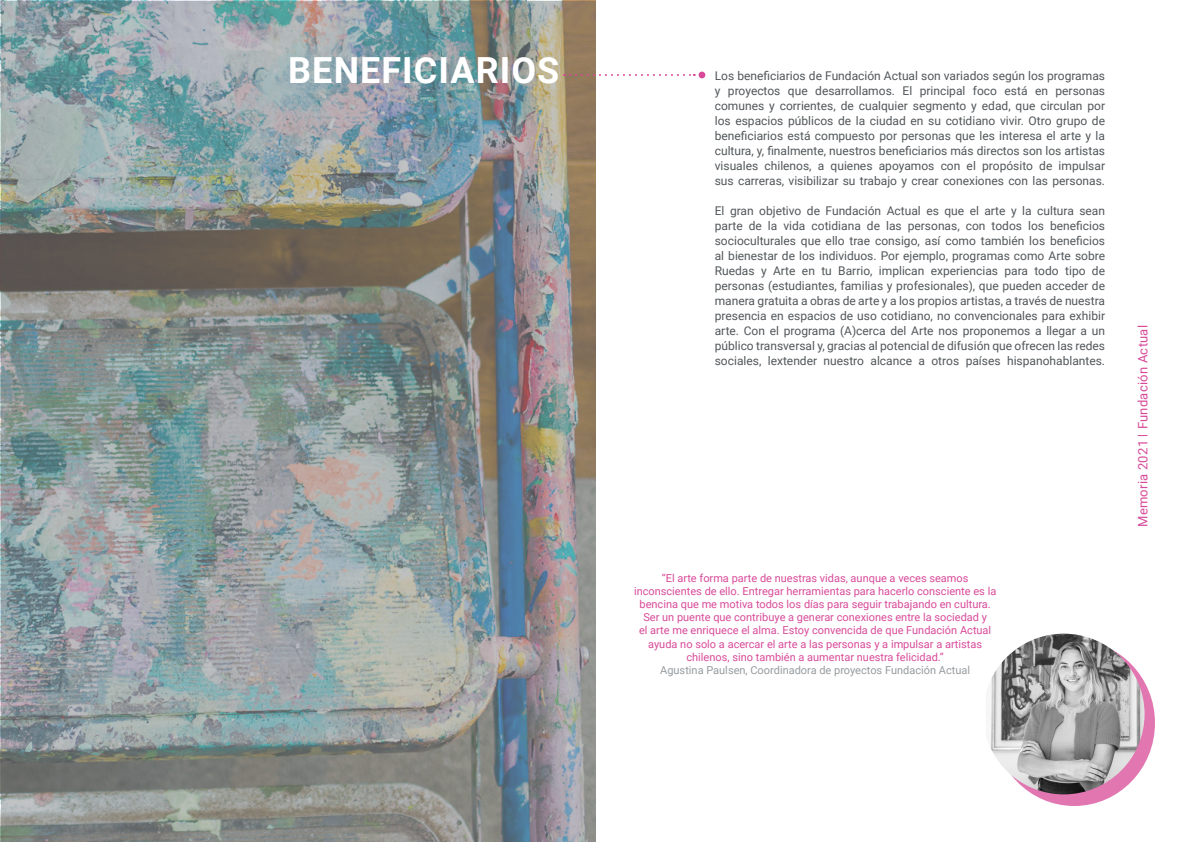
<style>
.page{position:relative;width:1191px;height:842px;background:#fff}
.page>*{position:absolute;margin:0;border:0;box-sizing:border-box;transform-origin:0 0}
.t1{font:700 36px "Roboto";letter-spacing:.03em;color:#fff}
.t2{font:13px "Roboto";letter-spacing:.02em;color:#d84a99}
.t3{font:12px/15px "Roboto";color:#515659;text-align:justify}
.t4{font:11px/13.2px "Roboto";color:#d84a99;text-align:center}
.t5{font:11px "Roboto";color:#969b9f}
</style>
<div class="page">
<div style="left:698px;top:72px;width:7px;height:6px;background:#d84a99;border-radius:50%"></div>
<svg style="left:993px;top:640px;width:162px;height:166px"></svg>
<img style="left:990px;top:634px;width:154px;height:160px">
<img style="left:1px;top:1px;width:594px;height:841px">
<svg style="left:564px;top:74px;width:131px;height:2px"></svg>
<p class="t1" style="left:288px;top:45px;width:273px">BENEFICIARIOS</p>
<p class="t3" style="left:715px;top:67px;width:392px">Los beneficiarios de Fundación Actual son variados según los programas y proyectos que desarrollamos. El principal foco está en personas comunes y corrientes, de cualquier segmento y edad, que circulan por los espacios públicos de la ciudad en su cotidiano vivir. Otro grupo de beneficiarios está compuesto por personas que les interesa el arte y la cultura, y, finalmente, nuestros beneficiarios más directos son los artistas visuales chilenos, a quienes apoyamos con el propósito de impulsar sus carreras, visibilizar su trabajo y crear conexiones con las personas.</p>
<p class="t3" style="left:715px;top:202px;width:392px">El gran objetivo de Fundación Actual es que el arte y la cultura sean parte de la vida cotidiana de las personas, con todos los beneficios socioculturales que ello trae consigo, así como también los beneficios al bienestar de los individuos. Por ejemplo, programas como Arte sobre Ruedas y Arte en tu Barrio, implican experiencias para todo tipo de personas (estudiantes, familias y profesionales), que pueden acceder de manera gratuita a obras de arte y a los propios artistas, a través de nuestra presencia en espacios de uso cotidiano, no convencionales para exhibir arte. Con el programa (A)cerca del Arte nos proponemos a llegar a un público transversal y, gracias al potencial de difusión que ofrecen las redes sociales, lextender nuestro alcance a otros países hispanohablantes.</p>
<p class="t4" style="left:634px;top:571px;width:364px">“El arte forma parte de nuestras vidas, aunque a veces seamos inconscientes de ello. Entregar herramientas para hacerlo consciente es la bencina que me motiva todos los días para seguir trabajando en cultura.<br>Ser un puente que contribuye a generar conexiones entre la sociedad y<br>el arte me enriquece el alma. Estoy convencida de que Fundación Actual ayuda no solo a acercar el arte a las personas y a impulsar a artistas chilenos, sino también a aumentar nuestra felicidad.”</p>
<p class="t5" style="left:660px;top:662px;width:311px">Agustina Paulsen, Coordinadora de proyectos Fundación Actual</p>
<p class="t2" style="left:1133px;top:527px;width:204px;rotate:-90deg">Memoria 2021 Fundación Actual</p>
</div>
